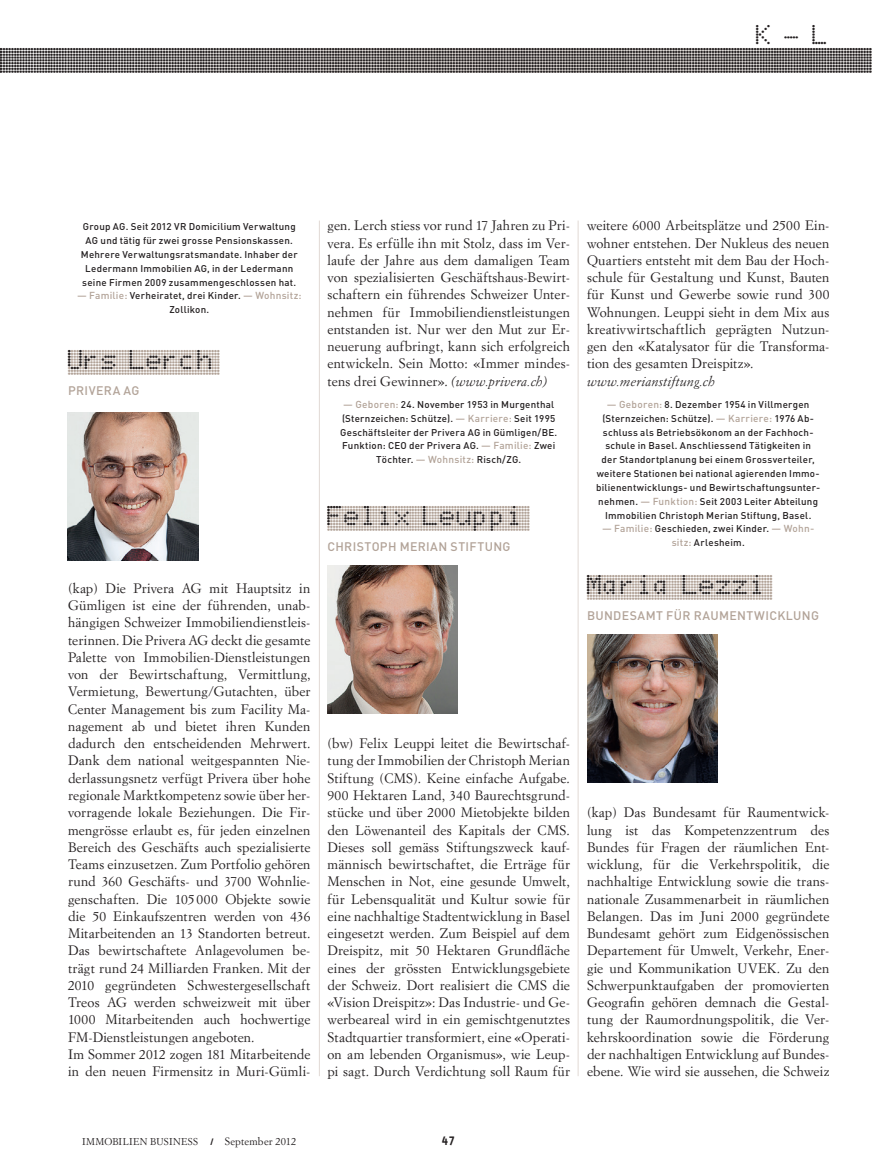
<style>
.page{position:relative;width:872px;height:1170px;background:#fff}
.page>*{position:absolute;margin:0;border:0;box-sizing:border-box;transform-origin:0 0}
.t1{font:22.5px "Dot Matrix";color:#231f20}
._001_0_lauf{font:22.5px "Dot Matrix";color:#b2a398}
._001_0_lauf-2{font:13.5px/17.2px "Simoncini Garamond";letter-spacing:.01em;color:#231f20;text-align:justify}
._001_0_lauf-3{font:italic 13.5px "Simoncini Garamond";letter-spacing:.005em;color:#231f20}
.t2{font:500 12.3px "FFDIN";letter-spacing:.025em;color:#b2a398}
.t3{font:900 12.15px "Typestar";color:#231f20}
._009_who-kurzportrai{font:500 9.75px/13.8px "FFDIN";letter-spacing:.025em;color:#231f20;text-align:center}
.t4{font:9.75px "Simoncini Garamond";letter-spacing:.03em;color:#231f20}
.s1{font-size:10.05px;color:#b2a398}
.s2{font-style:italic}
.s3{font-family:"Typestar";font-weight:900;font-size:9px}
.s4{font-size:10.5px}
</style>
<div class="page">
<svg style="left:86px;top:49px;width:786px;height:23px;background:#ebe6e3"></svg>
<img style="left:68px;top:413px;width:130px;height:147px">
<img style="left:327px;top:565px;width:131px;height:148px">
<img style="left:587px;top:634px;width:130px;height:148px">
<hr style="left:319px;top:220px;width:1px;height:856px;background:#e2dbd6">
<hr style="left:577px;top:220px;width:1px;height:856px;background:#e2dbd6">
<p class="t1" style="left:756px;top:24px;width:75px">K - L</p>
<h1 class="t1" style="left:0;top:48px;width:879px">™™™™™™™™™™™™™™™™™™™™™™™™™™™™™™™™™™™™™™™™™™™™™™™™™™™™</h1>
<p class="_009_who-kurzportrai" style="left:81px;top:220px;width:218px">Group AG. Seit 2012 VR Domicilium Verwaltung AG und tätig für zwei grosse Pensionskassen.<br>Mehrere Verwaltungsratsmandate. Inhaber der Ledermann Immobilien AG, in der Ledermann seine Firmen 2009 zusammengeschlossen hat.</p>
<p class="_009_who-kurzportrai" style="left:77px;top:289px;width:226px"><span class="s1">— Familie:</span> Verheiratet, drei Kinder. <span class="s1">— Wohnsitz:<br></span>Zollikon.</p>
<p class="_001_0_lauf" style="left:68px;top:350px;width:153px">™™™™™™™™™</p>
<p class="t1" style="left:68px;top:350px;width:148px">Urs Lerch</p>
<p class="t2" style="left:68px;top:383px;width:73px">PRIVERA AG</p>
<p class="_001_0_lauf-2" style="left:68px;top:579px;width:244px">(kap) Die Privera AG mit Hauptsitz in Gümligen ist eine der führenden, unab&shy;hängigen Schweizer Immobiliendienstleis&shy;terinnen. Die Privera AG deckt die gesamte Palette von Immobilien-Dienstleistungen von der Bewirtschaftung, Vermittlung, Vermietung, Bewertung/Gutachten, über Center Management bis zum Facility Ma&shy;nagement ab und bietet ihren Kunden dadurch den entscheidenden Mehrwert.<br>Dank dem national weitgespannten Nie&shy;derlassungsnetz verfügt Privera über hohe regionale Marktkompetenz sowie über her&shy;vorragende lokale Beziehungen. Die Fir&shy;mengrösse erlaubt es, für jeden einzelnen Bereich des Geschäfts auch spezialisierte Teams einzusetzen. Zum Portfolio gehören rund 360 Geschäfts- und 3700 Wohnlie&shy;genschaften. Die 105 000 Objekte sowie die 50 Einkaufszentren werden von 436<br>Mitarbeitenden an 13 Standorten betreut.<br>Das bewirtschaftete Anlagevolumen be&shy;trägt rund 24 Milliarden Franken. Mit der 2010 gegründeten Schwestergesellschaft Treos AG werden schweizweit mit über 1000 Mitarbeitenden auch hochwertige FM-Dienstleistungen angeboten.</p>
<p class="_001_0_lauf-2" style="left:68px;top:1045px;width:244px">Im Sommer 2012 zogen 181 Mitarbeitende in den neuen Firmensitz in Muri-Gümli-</p>
<p class="_001_0_lauf-2" style="left:327px;top:217px;width:244px">gen. Lerch stiess vor rund 17 Jahren zu Pri&shy;vera. Es erfülle ihn mit Stolz, dass im Ver&shy;laufe der Jahre aus dem damaligen Team von spezialisierten Geschäftshaus-Bewirt&shy;schaftern ein führendes Schweizer Unter&shy;nehmen für Immobiliendienstleistungen entstanden ist. Nur wer den Mut zur Er&shy;neuerung aufbringt, kann sich erfolgreich entwickeln. Sein Motto: «Immer mindes&shy;tens drei Gewinner». <span class="s2">(www.privera.ch)</span></p>
<p class="_009_who-kurzportrai" style="left:340px;top:397px;width:219px"><span class="s1">— Geboren:</span> 24. November 1953 in Murgenthal (Sternzeichen: Schütze). <span class="s1">— Karriere:</span> Seit 1995<br>Geschäftsleiter der Privera AG in Gümligen/BE.<br>Funktion: CEO der Privera AG. <span class="s1">— Familie:</span> Zwei Töchter. <span class="s1">— Wohnsitz:</span> Risch/ZG.</p>
<p class="_001_0_lauf" style="left:327px;top:505px;width:204px">™™™™™™™™™™™™</p>
<p class="t1" style="left:327px;top:505px;width:198px">Felix Leuppi</p>
<p class="t2" style="left:327px;top:538px;width:185px">CHRISTOPH MERIAN STIFTUNG</p>
<p class="_001_0_lauf-2" style="left:587px;top:217px;width:244px">weitere 6000 Arbeitsplätze und 2500 Ein&shy;wohner entstehen. Der Nukleus des neuen Quartiers entsteht mit dem Bau der Hoch&shy;schule für Gestaltung und Kunst, Bauten für Kunst und Gewerbe sowie rund 300<br>Wohnungen. Leuppi sieht in dem Mix aus kreativwirtschaftlich geprägten Nutzun&shy;gen den «Katalysator für die Transforma&shy;tion des gesamten Dreispitz».</p>
<p class="_001_0_lauf-3" style="left:587px;top:373px;width:130px">www.merianstiftung.ch</p>
<p class="_009_who-kurzportrai" style="left:596px;top:397px;width:226px"><span class="s1">— Geboren:</span> 8. Dezember 1954 in Villmergen (Sternzeichen: Schütze). <span class="s1">— Karriere:</span> 1976 Ab&shy;schluss als Betriebsökonom an der Fachhoch&shy;schule in Basel. Anschliessend Tätigkeiten in<br>der Standortplanung bei einem Grossverteiler, weitere Stationen bei national agierenden Immo&shy;bilienentwicklungs- und Bewirtschaftungsunter&shy;nehmen. <span class="s1">— Funktion:</span> Seit 2003 Leiter Abteilung Immobilien Christoph Merian Stiftung, Basel.</p>
<p class="_009_who-kurzportrai" style="left:602px;top:521px;width:214px"><span class="s1">— Familie:</span> Geschieden, zwei Kinder. <span class="s1">— Wohn&shy;sitz:</span> Arlesheim.</p>
<p class="_001_0_lauf" style="left:587px;top:574px;width:187px">™™™™™™™™™™™</p>
<p class="t1" style="left:587px;top:574px;width:181px">Maria Lezzi</p>
<p class="t2" style="left:587px;top:607px;width:234px">BUNDESAMT FÜR RAUMENTWICKLUNG</p>
<p class="_001_0_lauf-2" style="left:327px;top:734px;width:244px">(bw) Felix Leuppi leitet die Bewirtschaf&shy;tung der Immobilien der Christoph Merian Stiftung (CMS). Keine einfache Aufgabe.<br>900 Hektaren Land, 340 Baurechtsgrund&shy;stücke und über 2000 Mietobjekte bilden den Löwenanteil des Kapitals der CMS.<br>Dieses soll gemäss Stiftungszweck kauf&shy;männisch bewirtschaftet, die Erträge für Menschen in Not, eine gesunde Umwelt, für Lebensqualität und Kultur sowie für eine nachhaltige Stadtentwicklung in Basel eingesetzt werden. Zum Beispiel auf dem Dreispitz, mit 50 Hektaren Grundfläche eines der grössten Entwicklungsgebiete der Schweiz. Dort realisiert die CMS die «Vision Dreispitz»: Das Industrie- und Ge&shy;werbeareal wird in ein gemischtgenutztes Stadtquartier transformiert, eine «Operati&shy;on am lebenden Organismus», wie Leup&shy;pi sagt. Durch Verdichtung soll Raum für</p>
<p class="_001_0_lauf-2" style="left:587px;top:803px;width:244px">(kap) Das Bundesamt für Raumentwick&shy;lung ist das Kompetenzzentrum des Bundes für Fragen der räumlichen Ent&shy;wicklung, für die Verkehrspolitik, die nachhaltige Entwicklung sowie die trans&shy;nationale Zusammenarbeit in räumlichen Belangen. Das im Juni 2000 gegründete Bundesamt gehört zum Eidgenössischen Departement für Umwelt, Verkehr, Ener&shy;gie und Kommunikation UVEK. Zu den Schwerpunktaufgaben der promovierten Geografin gehören demnach die Gestal&shy;tung der Raumordnungspolitik, die Ver&shy;kehrskoordination sowie die Förderung der nachhaltigen Entwicklung auf Bundes&shy;ebene. Wie wird sie aussehen, die Schweiz</p>
<p class="t4" style="left:82px;top:1135px;width:216px">IMMOBILIEN BUSINESS <span class="s3">/</span> <span class="s4">September 2012</span></p>
<p class="t3" style="left:442px;top:1133px;width:15px">47</p>
</div>
